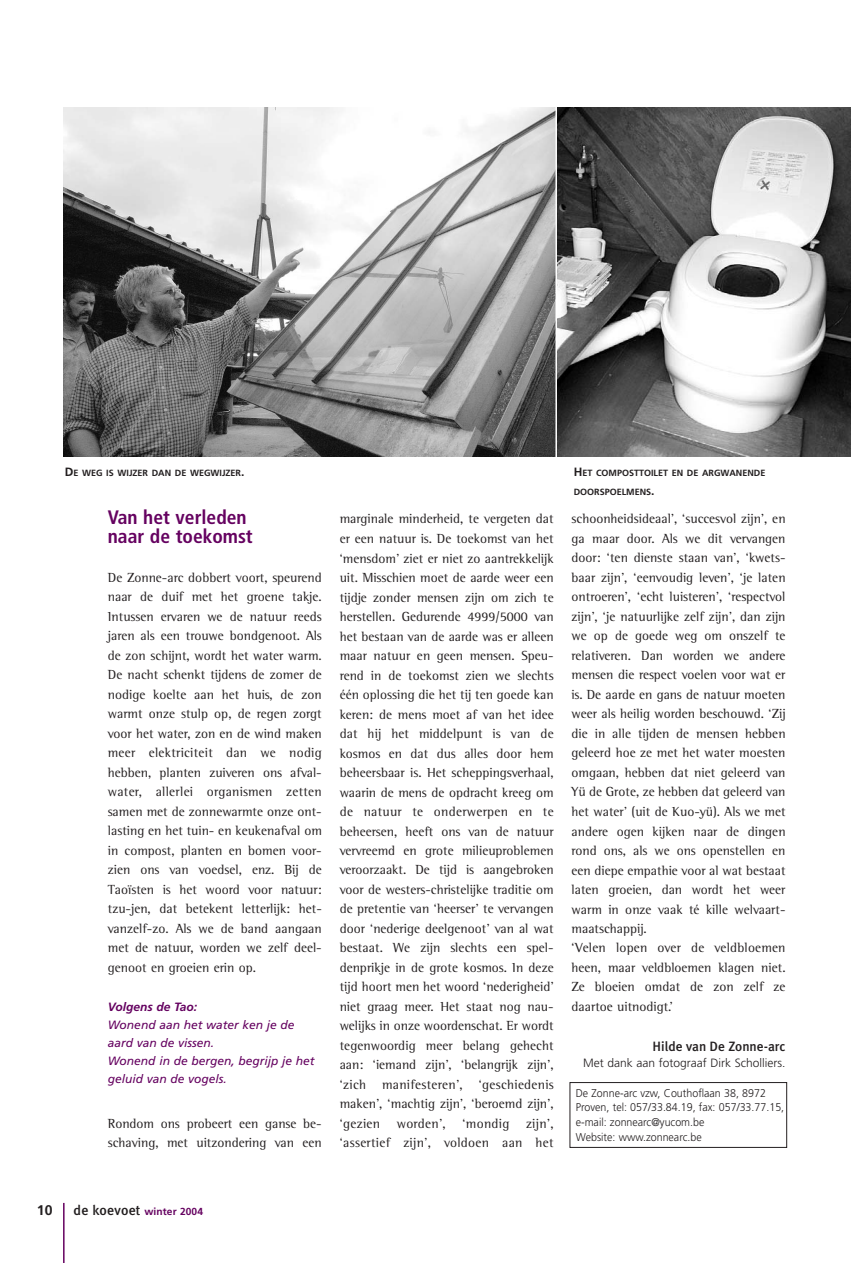
<style>
.page{position:relative;width:851px;height:1263px;background:#fff}
.page>*{position:absolute;margin:0;border:0;box-sizing:border-box;transform-origin:0 0}
.t1{font:700 condensed 19.5px/19.5px "Frutiger";color:#650260}
.t2{font:700 14.1px "Frutiger";color:#231f20}
.t3{font:13.5px/19.5px "Rotis Semi Serif";color:#231f20;text-align:justify}
.t4{font:500 13.5px "Meta Plus";color:#231f20}
.t5{font:italic 12px/18px "Frutiger";color:#650260}
.t6{font:300 12px "Frutiger";color:#231f20}
.t7{font:italic 700 12px "Frutiger";color:#650260}
.t8{font:300 11.25px/15px "Frutiger";color:#231f20;scale:.95 1}
.t9{font:700 10.2px "Frutiger";letter-spacing:.01em;color:#650260}
.t10{font:700 9px/19.5px "Frutiger";color:#231f20}
.s1{font-size:12px}
.s2{font-family:"Meta Plus";font-weight:500;font-size:14.1px;color:#231f20}
</style>
<div class="page">
<hr style="left:63px;top:1203px;width:2px;height:60px;background:#650260">
<img style="left:63px;top:107px;width:492px;height:349px">
<svg style="left:557px;top:107px;width:293px;height:349px"></svg>
<div style="left:569px;top:1082px;width:218px;height:66px;border:1px solid #231f20"></div>
<p class="t10" style="left:65px;top:464px;width:181px"><span class="s1">D</span>E WEG IS WIJZER DAN DE WEGWIJZER<span class="s1">.</span></p>
<p class="t10" style="left:573px;top:464px;width:193px"><span class="s1">H</span>ET COMPOSTTOILET EN DE ARGWANENDE<br>DOORSPOELMENS<span class="s1">.</span></p>
<h1 class="t1" style="left:108px;top:509px;width:146px">Van het verleden naar de toekomst</h1>
<p class="t3" style="left:108px;top:569px;width:215px">De Zonne-arc dobbert voort, speurend naar de duif met het groene takje.<br>Intussen ervaren we de natuur reeds jaren als een trouwe bondgenoot. Als de zon schijnt, wordt het water warm.<br>De nacht schenkt tijdens de zomer de nodige koelte aan het huis, de zon warmt onze stulp op, de regen zorgt voor het water, zon en de wind maken meer elektriciteit dan we nodig hebben, planten zuiveren ons afval&shy;water, allerlei organismen zetten samen met de zonnewarmte onze ont&shy;lasting en het tuin- en keukenafval om in compost, planten en bomen voor&shy;zien ons van voedsel, enz. Bij de Taoïsten is het woord voor natuur: tzu-jen, dat betekent letterlijk: het&shy;vanzelf-zo. Als we de band aangaan met de natuur, worden we zelf deel&shy;genoot en groeien erin op.</p>
<p class="t7" style="left:108px;top:1002px;width:91px">Volgens de Tao:</p>
<p class="t5" style="left:108px;top:1017px;width:208px">Wonend aan het water ken je de aard van de vissen.<br>Wonend in de bergen, begrijp je het geluid van de vogels.</p>
<p class="t3" style="left:108px;top:1115px;width:215px">Rondom ons probeert een ganse be&shy;schaving, met uitzondering van een</p>
<p class="t3" style="left:340px;top:510px;width:215px">marginale minderheid, te vergeten dat er een natuur is. De toekomst van het ‘mensdom’ ziet er niet zo aantrekkelijk uit. Misschien moet de aarde weer een tijdje zonder mensen zijn om zich te herstellen. Gedurende 4999/5000 van het bestaan van de aarde was er alleen maar natuur en geen mensen. Speu&shy;rend in de toekomst zien we slechts één oplossing die het tij ten goede kan keren: de mens moet af van het idee dat hij het middelpunt is van de kosmos en dat dus alles door hem beheersbaar is. Het scheppingsverhaal, waarin de mens de opdracht kreeg om de natuur te onderwerpen en te beheersen, heeft ons van de natuur vervreemd en grote milieuproblemen veroorzaakt. De tijd is aangebroken voor de westers-christelijke traditie om de pretentie van ‘heerser’ te vervangen door ‘nederige deelgenoot’ van al wat bestaat. We zijn slechts een spel&shy;denprikje in de grote kosmos. In deze tijd hoort men het woord ‘nederigheid’ niet graag meer. Het staat nog nau&shy;welijks in onze woordenschat. Er wordt tegenwoordig meer belang gehecht aan: ‘iemand zijn’, ‘belangrijk zijn’, ‘zich manifesteren’, ‘geschiedenis maken’, ‘machtig zijn’, ‘beroemd zijn’, ‘gezien worden’, ‘mondig zijn’, ‘assertief zijn’, voldoen aan het</p>
<p class="t3" style="left:571px;top:510px;width:215px;text-align:left">schoonheidsideaal’, ‘succesvol zijn’, en ga maar door. Als we dit vervangen door: ‘ten dienste staan van’, ‘kwets&shy;baar zijn’, ‘eenvoudig leven’, ‘je laten ontroeren’, ‘echt luisteren’, ‘respectvol zijn’, ‘je natuurlijke zelf zijn’, dan zijn we op de goede weg om onszelf te relativeren. Dan worden we andere mensen die respect voelen voor wat er is. De aarde en gans de natuur moeten weer als heilig worden beschouwd. ‘Zij die in alle tijden de mensen hebben geleerd hoe ze met het water moesten omgaan, hebben dat niet geleerd van Yü de Grote, ze hebben dat geleerd van het water’ (uit de Kuo-yü). Als we met andere ogen kijken naar de dingen rond ons, als we ons openstellen en een diepe empathie voor al wat bestaat laten groeien, dan wordt het weer warm in onze vaak té kille welvaart&shy;maatschappij.<br>‘Velen lopen over de veldbloemen heen, maar veldbloemen klagen niet.<br>Ze bloeien omdat de zon zelf ze daartoe uitnodigt.’</p>
<p class="t4" style="left:652px;top:1042px;width:134px">Hilde van De Zonne-arc</p>
<p class="t6" style="left:583px;top:1058px;width:204px">Met dank aan fotograaf Dirk Scholliers.</p>
<p class="t8" style="left:576px;top:1086px;width:221px">De Zonne-arc vzw, Couthoflaan 38, 8972<br>Proven, tel: 057/33.84.19, fax: 057/33.77.15, e-mail: zonnearc@yucom.be<br>Website: www.zonnearc.be</p>
<p class="t2" style="left:37px;top:1204px;width:17px">10</p>
<p class="t9" style="left:74px;top:1208px;width:131px"><span class="s2">de koevoet</span> winter 2004</p>
</div>
